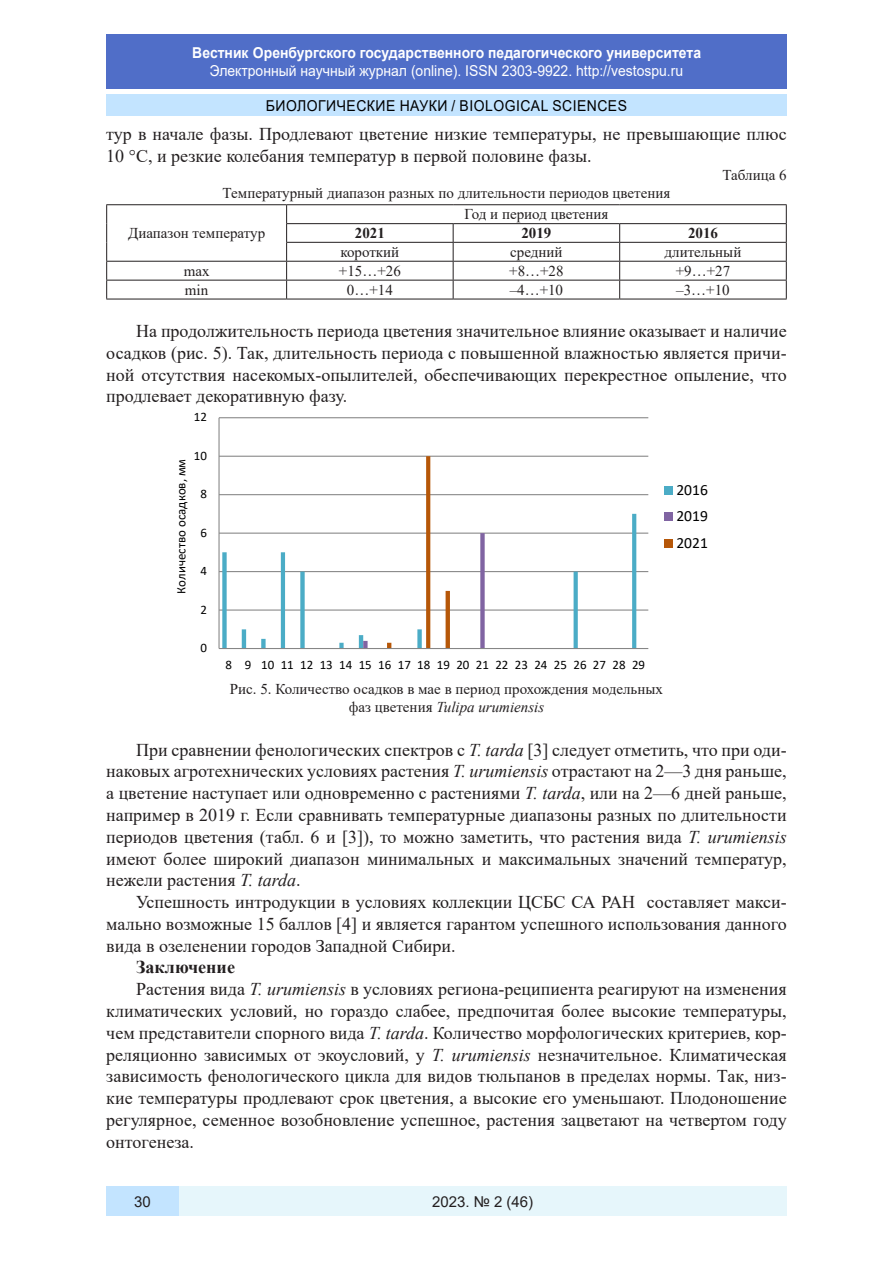
<style>
.page{position:relative;width:893px;height:1263px;background:#fff}
.page>*{position:absolute;margin:0;border:0;box-sizing:border-box;transform-origin:0 0}
.Стиль2{font:18px/21.8px "Times New Roman";color:#231f20;text-align:justify}
.Стиль2-2{font:700 18px "Times New Roman";color:#231f20}
.t1{font:15.6px/26.5px "Calibri";letter-spacing:.005em;color:#000;text-align:justify}
.таблица{font:15px "Times New Roman";color:#231f20}
.t2{font:15px "Arial";color:#fff;scale:.93 1}
.t3{font:700 15px "Arial";color:#fff;scale:.93 1}
.t4{font:15px "Arial";letter-spacing:.035em;color:#000;scale:.93 1}
.таблица-2{font:italic 15px "Times New Roman";color:#231f20}
.t5{font:15px "Arial";color:#231f20}
.таблица-3{font:700 15px "Times New Roman";color:#231f20}
.t6{font:12.9px "Calibri";color:#000}
.s1{font-style:normal}
.s2{font-style:italic}
</style>
<div class="page">
<div style="left:106px;top:34px;width:681px;height:55px;background:#506ec8"></div>
<div style="left:106px;top:95px;width:681px;height:21px;background:#c3e4ff"></div>
<div style="left:179px;top:1186px;width:608px;height:30px;background:#e6f6fb"></div>
<div style="left:106px;top:1186px;width:73px;height:30px;background:#c3e4ff"></div>
<hr style="left:286px;top:223px;width:167px;height:1px;background:#231f20">
<hr style="left:453px;top:223px;width:167px;height:1px;background:#231f20">
<hr style="left:620px;top:223px;width:167px;height:1px;background:#231f20">
<hr style="left:286px;top:242px;width:167px;height:1px;background:#231f20">
<hr style="left:453px;top:242px;width:167px;height:1px;background:#231f20">
<hr style="left:620px;top:242px;width:167px;height:1px;background:#231f20">
<hr style="left:106px;top:261px;width:181px;height:1px;background:#231f20">
<hr style="left:287px;top:261px;width:166px;height:1px;background:#231f20">
<hr style="left:453px;top:261px;width:167px;height:1px;background:#231f20">
<hr style="left:620px;top:261px;width:167px;height:1px;background:#231f20">
<hr style="left:106px;top:280px;width:181px;height:1px;background:#231f20">
<hr style="left:287px;top:280px;width:166px;height:1px;background:#231f20">
<hr style="left:453px;top:280px;width:167px;height:1px;background:#231f20">
<hr style="left:620px;top:280px;width:167px;height:1px;background:#231f20">
<svg style="left:286px;top:205px;width:1px;height:94px"></svg>
<svg style="left:453px;top:224px;width:1px;height:75px"></svg>
<svg style="left:619px;top:224px;width:1px;height:75px"></svg>
<hr style="left:106px;top:204px;width:181px;height:1px;background:#231f20">
<hr style="left:287px;top:204px;width:166px;height:1px;background:#231f20">
<hr style="left:453px;top:204px;width:167px;height:1px;background:#231f20">
<hr style="left:620px;top:204px;width:167px;height:1px;background:#231f20">
<svg style="left:106px;top:205px;width:1px;height:94px"></svg>
<svg style="left:786px;top:205px;width:1px;height:94px"></svg>
<hr style="left:106px;top:299px;width:181px;height:1px;background:#231f20">
<hr style="left:287px;top:299px;width:166px;height:1px;background:#231f20">
<hr style="left:453px;top:299px;width:167px;height:1px;background:#231f20">
<hr style="left:620px;top:299px;width:167px;height:1px;background:#231f20">
<hr style="left:219px;top:417px;width:429px;height:1px;background:#868686">
<hr style="left:219px;top:456px;width:429px;height:1px;background:#868686">
<hr style="left:219px;top:494px;width:429px;height:1px;background:#868686">
<hr style="left:219px;top:533px;width:429px;height:1px;background:#868686">
<hr style="left:219px;top:571px;width:429px;height:1px;background:#868686">
<hr style="left:219px;top:609px;width:429px;height:2px;background:#868686">
<svg style="left:632px;top:514px;width:4px;height:134px"></svg>
<svg style="left:574px;top:572px;width:4px;height:76px"></svg>
<div style="left:417px;top:629px;width:5px;height:19px;background:#4bacc6"></div>
<hr style="left:359px;top:635px;width:4px;height:13px;background:#4bacc6">
<svg style="left:339px;top:643px;width:5px;height:5px"></svg>
<div style="left:300px;top:572px;width:5px;height:76px;background:#4bacc6"></div>
<hr style="left:281px;top:552px;width:4px;height:96px;background:#4bacc6">
<div style="left:261px;top:639px;width:5px;height:9px;background:#4bacc6"></div>
<hr style="left:242px;top:629px;width:4px;height:19px;background:#4bacc6">
<div style="left:222px;top:552px;width:5px;height:96px;background:#4bacc6"></div>
<div style="left:480px;top:533px;width:5px;height:115px;background:#8064a2"></div>
<svg style="left:363px;top:641px;width:5px;height:7px"></svg>
<hr style="left:446px;top:591px;width:4px;height:57px;background:#b65708">
<svg style="left:426px;top:456px;width:4px;height:192px"></svg>
<svg style="left:387px;top:643px;width:4px;height:5px"></svg>
<hr style="left:218px;top:418px;width:2px;height:230px;background:#868686">
<hr style="left:219px;top:648px;width:429px;height:1px;background:#868686">
<div style="left:664px;top:486px;width:8px;height:9px;background:#4bacc6"></div>
<div style="left:664px;top:513px;width:8px;height:8px;background:#8064a2"></div>
<div style="left:664px;top:539px;width:8px;height:9px;background:#b65708"></div>
<p class="t3" style="left:192px;top:42px;width:549px">Вестник Оренбургского государственного педагогического университета</p>
<p class="t2" style="left:210px;top:60px;width:511px">Электронный научный журнал (online). ISSN 2303-9922. http://vestospu.ru</p>
<p class="t4" style="left:266px;top:95px;width:390px">БИОЛОГИЧЕСКИЕ НАУКИ / BIOLOGICAL SCIENCES</p>
<p class="Стиль2" style="left:106px;top:123px;width:682px">тур в начале фазы. Продлевают цветение низкие температуры, не превышающие плюс<br>10 °C, и резкие колебания температур в первой половине фазы.</p>
<p class="таблица" style="left:722px;top:164px;width:66px">Таблица 6</p>
<p class="таблица" style="left:223px;top:183px;width:449px">Температурный диапазон разных по длительности периодов цветения</p>
<p class="таблица" style="left:128px;top:223px;width:139px">Диапазон температур</p>
<p class="таблица" style="left:464px;top:204px;width:146px">Год и период цветения</p>
<p class="таблица-3" style="left:355px;top:222px;width:31px">2021</p>
<p class="таблица-3" style="left:521px;top:222px;width:31px">2019</p>
<p class="таблица-3" style="left:688px;top:222px;width:31px">2016</p>
<p class="таблица" style="left:340px;top:241px;width:60px">короткий</p>
<p class="таблица" style="left:510px;top:241px;width:54px">средний</p>
<p class="таблица" style="left:665px;top:241px;width:78px">длительный</p>
<p class="таблица" style="left:184px;top:260px;width:27px">max</p>
<p class="таблица" style="left:339px;top:260px;width:63px">+15…+26</p>
<p class="таблица" style="left:509px;top:260px;width:56px">+8…+28</p>
<p class="таблица" style="left:676px;top:260px;width:56px">+9…+27</p>
<p class="таблица" style="left:185px;top:279px;width:25px">min</p>
<p class="таблица" style="left:347px;top:279px;width:47px">0…+14</p>
<p class="таблица" style="left:510px;top:279px;width:55px">–4…+10</p>
<p class="таблица" style="left:676px;top:279px;width:55px">–3…+10</p>
<p class="Стиль2" style="left:106px;top:319px;width:682px;text-indent:30px">На продолжительность периода цветения значительное влияние оказывает и наличие осадков (рис. 5). Так, длительность периода с повышенной влажностью является причи&shy;ной отсутствия насекомых-опылителей, обеспечивающих перекрестное опыление, что продлевает декоративную фазу.</p>
<p class="t6" style="left:194px;top:408px;width:15px">12</p>
<p class="t6" style="left:194px;top:447px;width:15px">10</p>
<p class="t6" style="left:172px;top:594px;width:136px;rotate:-90deg">Количество осадков, мм</p>
<p class="t6" style="left:200px;top:485px;width:8px">8</p>
<p class="t6" style="left:200px;top:523px;width:8px">6</p>
<p class="t6" style="left:200px;top:562px;width:8px">4</p>
<p class="t6" style="left:200px;top:600px;width:8px">2</p>
<p class="t6" style="left:200px;top:639px;width:8px">0</p>
<p class="t6" style="left:225px;top:656px;width:421px">8 9 1011121314151617181920212223242526272829</p>
<p class="t1" style="left:676px;top:476px;width:33px">2016<br>2019<br>2021</p>
<p class="таблица" style="left:230px;top:678px;width:435px">Рис. 5. Количество осадков в мае в период прохождения модельных</p>
<p class="таблица-2" style="left:349px;top:697px;width:197px"><span class="s1">фаз цветения</span> Tulipa urumiensis</p>
<p class="Стиль2" style="left:106px;top:738px;width:682px;text-indent:30px">При сравнении фенологических спектров с <span class="s2">T. tarda</span> [3] следует отметить, что при оди&shy;наковых агротехнических условиях растения <span class="s2">T. urumiensis</span> отрастают на 2—3 дня раньше, а цветение наступает или одновременно с растениями <span class="s2">T. tarda</span>, или на 2—6 дней раньше, например в 2019 г. Если сравнивать температурные диапазоны разных по длительности периодов цветения (табл. 6 и [3]), то можно заметить, что растения вида <span class="s2">T. urumiensis </span>имеют более широкий диапазон минимальных и максимальных значений температур, нежели растения <span class="s2">T. tarda</span>.</p>
<p class="Стиль2" style="left:106px;top:891px;width:682px;text-indent:30px">Успешность интродукции в условиях коллекции ЦСБС СА РАН составляет макси&shy;мально возможные 15 баллов [4] и является гарантом успешного использования данного вида в озеленении городов Западной Сибири.</p>
<p class="Стиль2-2" style="left:136px;top:954px;width:100px">Заключение</p>
<p class="Стиль2" style="left:106px;top:978px;width:682px;text-indent:30px">Растения вида <span class="s2">T. urumiensis</span> в условиях региона-реципиента реагируют на изменения климатических условий, но гораздо слабее, предпочитая более высокие температуры, чем представители спорного вида <span class="s2">T. tarda</span>. Количество морфологических критериев, кор&shy;реляционно зависимых от экоусловий, у <span class="s2">T. urumiensis</span> незначительное. Климатическая зависимость фенологического цикла для видов тюльпанов в пределах нормы. Так, низ&shy;кие температуры продлевают срок цветения, а высокие его уменьшают. Плодоношение регулярное, семенное возобновление успешное, растения зацветают на четвертом году онтогенеза.</p>
<p class="t5" style="left:134px;top:1191px;width:18px">30</p>
<p class="t5" style="left:432px;top:1192px;width:103px">2023. № 2 (46)</p>
</div>
